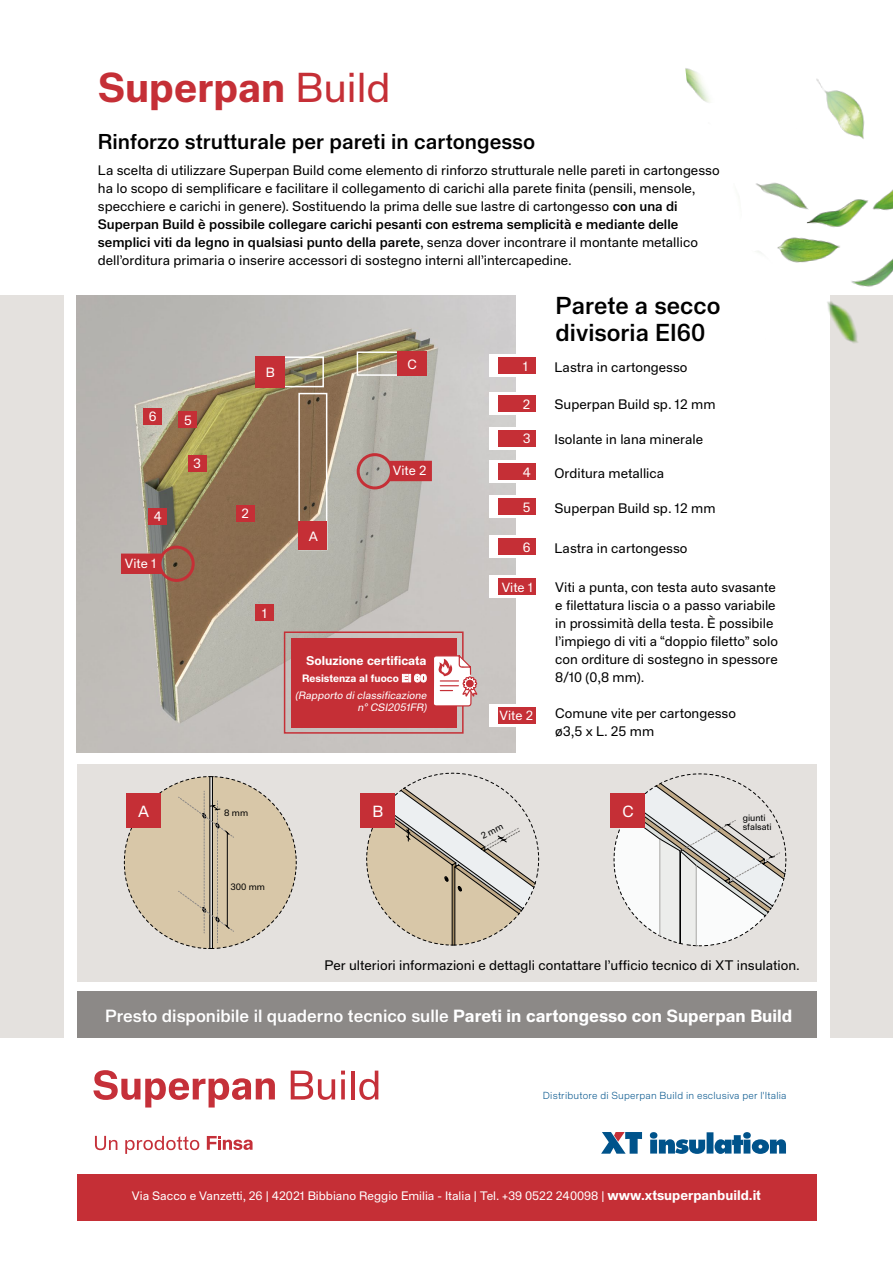
<style>
.page{position:relative;width:893px;height:1263px;background:#fff}
.page>*{position:absolute;margin:0;border:0;box-sizing:border-box;transform-origin:0 0}
.t1{font:700 40.8px "Staff Grotesk";color:#c52f36}
.t2{font:500 24px/26.5px "Staff Grotesk";color:#000}
.t3{font:500 21px "Staff Grotesk";color:#000}
.t4{font:500 17.25px "Staff Grotesk";color:#fff}
.t5{font:15.75px "Staff Grotesk";color:#fff}
.t6{font:13.5px/18px "Staff Grotesk";color:#000}
.t7{font:13.2px "Staff Grotesk";color:#fff}
.t8{font:12.9px "Staff Grotesk";color:#fff}
.t9{font:700 12.45px "Staff Grotesk";color:#fff}
.t10{font:12px "Staff Grotesk";color:#fff}
.t11{font:italic 10.5px/12.6px "Staff Grotesk";color:#fff;text-align:right}
.t12{font:700 10.5px "Staff Grotesk";color:#fff}
.t13{font:300 10.05px "Staff Grotesk";letter-spacing:.02em;color:#00538b}
.t14{font:9px/9px "Staff Grotesk";color:#000}
.s1{font-weight:400}
.s2{font-weight:500}
.s3{font-weight:700}
.s4{font-weight:700;font-size:13.5px}
</style>
<div class="page">
<div style="left:77px;top:991px;width:739px;height:47px;background:#8c8987"></div>
<div style="left:77px;top:1174px;width:739px;height:47px;background:#c52f36"></div>
<img style="left:77px;top:295px;width:439px;height:458px">
<div style="left:255px;top:605px;width:19px;height:16px;background:#c52f36"></div>
<div style="left:236px;top:505px;width:19px;height:16px;background:#c52f36"></div>
<div style="left:188px;top:455px;width:18px;height:16px;background:#c52f36"></div>
<div style="left:149px;top:508px;width:18px;height:16px;background:#c52f36"></div>
<div style="left:179px;top:411px;width:18px;height:17px;background:#c52f36"></div>
<div style="left:144px;top:408px;width:18px;height:16px;background:#c52f36"></div>
<div style="left:298px;top:393px;width:29px;height:157px;border:2px solid #fff"></div>
<div style="left:283px;top:356px;width:41px;height:31px;border:2px solid #fff"></div>
<div style="left:357px;top:351px;width:48px;height:25px;border:2px solid #fff"></div>
<div style="left:357px;top:453px;width:36px;height:36px;border:3px solid #c52f36;border-radius:50%"></div>
<div style="left:158px;top:546px;width:37px;height:36px;border:3px solid #c52f36;border-radius:50%"></div>
<svg style="left:121px;top:554px;width:42px;height:20px"></svg>
<svg style="left:389px;top:461px;width:43px;height:20px"></svg>
<div style="left:298px;top:521px;width:29px;height:29px;background:#c52f36"></div>
<div style="left:255px;top:356px;width:30px;height:32px;background:#c52f36"></div>
<div style="left:397px;top:351px;width:30px;height:25px;background:#c52f36"></div>
<div style="left:0;top:295px;width:64px;height:743px;background:#e4e1de"></div>
<div style="left:77px;top:764px;width:739px;height:218px;background:#e4e1de"></div>
<div style="left:489px;top:354px;width:168px;height:23px;background:#fff"></div>
<div style="left:489px;top:392px;width:168px;height:23px;background:#fff"></div>
<div style="left:489px;top:427px;width:168px;height:23px;background:#fff"></div>
<div style="left:489px;top:460px;width:168px;height:23px;background:#fff"></div>
<div style="left:489px;top:495px;width:168px;height:23px;background:#fff"></div>
<div style="left:489px;top:535px;width:168px;height:23px;background:#fff"></div>
<div style="left:489px;top:575px;width:372px;height:23px;background:#fff"></div>
<div style="left:489px;top:704px;width:372px;height:23px;background:#fff"></div>
<div style="left:498px;top:578px;width:38px;height:17px;background:#c52f36"></div>
<div style="left:498px;top:707px;width:38px;height:16px;background:#c52f36"></div>
<div style="left:498px;top:538px;width:38px;height:17px;background:#c52f36"></div>
<div style="left:498px;top:499px;width:38px;height:16px;background:#c52f36"></div>
<div style="left:498px;top:463px;width:38px;height:17px;background:#c52f36"></div>
<div style="left:498px;top:430px;width:38px;height:17px;background:#c52f36"></div>
<div style="left:498px;top:396px;width:38px;height:16px;background:#c52f36"></div>
<div style="left:498px;top:357px;width:38px;height:17px;background:#c52f36"></div>
<svg style="left:124px;top:776px;width:173px;height:173px"></svg>
<div style="left:126px;top:794px;width:34px;height:34px;background:#c52f36"></div>
<svg style="left:614px;top:773px;width:172px;height:173px"></svg>
<div style="left:610px;top:794px;width:35px;height:34px;background:#c52f36"></div>
<div style="left:360px;top:794px;width:35px;height:34px;background:#c52f36"></div>
<svg style="left:650px;top:1132px;width:55px;height:22px"></svg>
<div style="left:707px;top:1132px;width:6px;height:21px;background:#00538b"></div>
<svg style="left:714px;top:1132px;width:72px;height:22px"></svg>
<svg style="left:601px;top:1132px;width:41px;height:22px"></svg>
<svg style="left:93px;top:1070px;width:182px;height:37px"></svg>
<svg style="left:291px;top:1070px;width:44px;height:30px"></svg>
<svg style="left:341px;top:1070px;width:4px;height:4px"></svg>
<svg style="left:341px;top:1079px;width:4px;height:20px"></svg>
<hr style="left:351px;top:1070px;width:4px;height:29px;background:#c53039">
<svg style="left:359px;top:1070px;width:19px;height:30px"></svg>
<svg style="left:95px;top:1136px;width:22px;height:14px"></svg>
<svg style="left:125px;top:1136px;width:74px;height:18px"></svg>
<svg style="left:207px;top:1136px;width:46px;height:14px"></svg>
<div style="left:831px;top:295px;width:62px;height:743px;background:#e4e1de"></div>
<img style="left:685px;top:68px;width:208px;height:366px">
<div style="left:291px;top:638px;width:165px;height:89px;background:#c52f36"></div>
<div style="left:284px;top:631px;width:180px;height:103px;border:2px solid #c52f36"></div>
<svg style="left:432px;top:632px;width:46px;height:121px"></svg>
<svg style="left:366px;top:773px;width:173px;height:173px"></svg>
<h1 class="t1" style="left:98px;top:62px;width:294px">Superpan <span class="s1">Build</span></h1>
<h3 class="t3" style="left:98px;top:129px;width:439px">Rinforzo strutturale per pareti in cartongesso</h3>
<p class="t6" style="left:98px;top:162px;width:623px">La scelta di utilizzare Superpan Build come elemento di rinforzo strutturale nelle pareti in cartongesso ha lo scopo di semplificare e facilitare il collegamento di carichi alla parete finita (pensili, mensole, specchiere e carichi in genere). Sostituendo la prima delle sue lastre di cartongesso <span class="s2">con una di Superpan Build è possibile collegare carichi pesanti con estrema semplicità e mediante delle semplici viti da legno in qualsiasi punto della parete</span>, senza dover incontrare il montante metallico dell’orditura primaria o inserire accessori di sostegno interni all’intercapedine.</p>
<p class="t7" style="left:149px;top:408px;width:9px">6</p>
<p class="t7" style="left:184px;top:412px;width:9px">5</p>
<p class="t7" style="left:154px;top:508px;width:10px">4</p>
<p class="t8" style="left:125px;top:556px;width:33px">Vite 1</p>
<p class="t7" style="left:193px;top:455px;width:9px">3</p>
<p class="t7" style="left:266px;top:365px;width:10px">B</p>
<p class="t7" style="left:407px;top:356px;width:11px">C</p>
<p class="t7" style="left:242px;top:506px;width:9px">2</p>
<p class="t7" style="left:262px;top:605px;width:7px">1</p>
<p class="t7" style="left:309px;top:528px;width:11px">A</p>
<p class="t8" style="left:393px;top:463px;width:35px">Vite 2</p>
<p class="t9" style="left:306px;top:653px;width:122px">Soluzione certificata</p>
<p class="t12" style="left:302px;top:672px;width:126px">Resistenza al fuoco EI 60</p>
<p class="t11" style="left:295px;top:689px;width:135px">(Rapporto diclassificazione n°CSI2051FR)</p>
<p class="t5" style="left:138px;top:802px;width:13px">A</p>
<p class="t14" style="left:224px;top:808px;width:25px">8 mm</p>
<p class="t14" style="left:231px;top:882px;width:36px">300 mm</p>
<p class="t5" style="left:372px;top:802px;width:12px">B</p>
<h2 class="t2" style="left:556px;top:292px;width:166px">Parete a secco divisoria EI60</h2>
<p class="t7" style="left:523px;top:358px;width:7px">1</p>
<p class="t6" style="left:554px;top:358px;width:134px">Lastra in cartongesso</p>
<p class="t7" style="left:523px;top:396px;width:9px">2</p>
<p class="t6" style="left:554px;top:395px;width:163px">Superpan Build sp. 12 mm</p>
<p class="t7" style="left:523px;top:431px;width:9px">3</p>
<p class="t6" style="left:554px;top:430px;width:150px">Isolante in lana minerale</p>
<p class="t7" style="left:523px;top:464px;width:10px">4</p>
<p class="t6" style="left:554px;top:464px;width:111px">Orditura metallica</p>
<p class="t7" style="left:523px;top:499px;width:9px">5</p>
<p class="t6" style="left:554px;top:499px;width:163px">Superpan Build sp. 12 mm</p>
<p class="t7" style="left:523px;top:539px;width:9px">6</p>
<p class="t6" style="left:554px;top:539px;width:134px">Lastra in cartongesso</p>
<p class="t8" style="left:502px;top:579px;width:33px">Vite 1</p>
<p class="t8" style="left:500px;top:708px;width:35px">Vite 2</p>
<p class="t6" style="left:555px;top:578px;width:224px">Viti a punta, con testa auto svasante e filettatura liscia o a passo variabile in prossimità della testa. È possibile l’impiego di viti a “doppio filetto” solo con orditure di sostegno in spessore 8/10 (0,8 mm).</p>
<p class="t6" style="left:555px;top:704px;width:182px">Comune vite per cartongesso ø3,5 x L. 25 mm</p>
<p class="t5" style="left:622px;top:802px;width:13px">C</p>
<p class="t14" style="left:743px;top:813px;width:30px">giunti sfalsati</p>
<p class="t6" style="left:324px;top:956px;width:477px">Per ulteriori informazioni e dettagli contattare l’ufficio tecnico di XT insulation.</p>
<p class="t4" style="left:105px;top:1005px;width:689px">Presto disponibile il quaderno tecnico sulle <span class="s3">Pareti in cartongesso con Superpan Build</span></p>
<p class="t13" style="left:543px;top:1089px;width:245px">Distributore di Superpan Build in esclusiva per l'Italia</p>
<p class="t10" style="left:132px;top:1188px;width:631px">Via Sacco e Vanzetti, 26 | 42021 Bibbiano Reggio Emilia - Italia | Tel. +39 0522 240098 | <span class="s4">www.xtsuperpanbuild.it</span></p>
</div>
